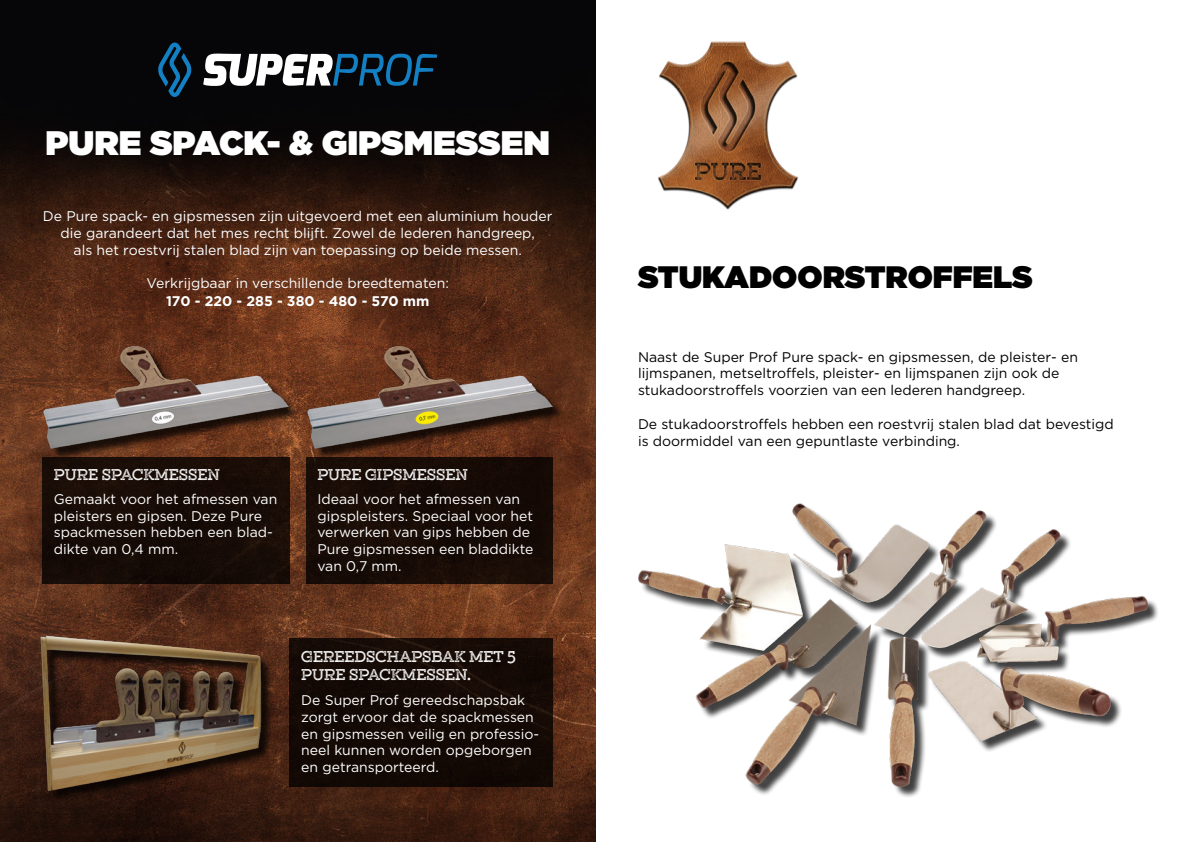
<style>
.page{position:relative;width:1191px;height:842px;background:#fff}
.page>*{position:absolute;margin:0;border:0;box-sizing:border-box;transform-origin:0 0}
.t1{font:900 34px "Gotham";color:#fff}
.t2{font:900 31px "Gotham";color:#000}
.t3{font:14px/16.8px "Gotham";color:#fff}
.t4{font:14px/16.8px "Gotham";color:#000}
.t5{font:700 14px/18px "Gist X Upr";color:#fff}
.t6{font:700 14px "Gotham";color:#fff}
</style>
<div class="page">
<img style="left:0;top:0;width:595px;height:842px">
<svg style="left:203px;top:54px;width:234px;height:33px"></svg>
<svg style="left:158px;top:43px;width:34px;height:54px;background:#0a304a"></svg>
<div style="left:46px;top:349px;width:254px;height:111px;background:#000;opacity:.75"></div>
<img style="left:37px;top:268px;width:256px;height:256px">
<div style="left:310px;top:349px;width:254px;height:111px;background:#000;opacity:.75"></div>
<img style="left:301px;top:268px;width:256px;height:256px">
<img style="left:14px;top:624px;width:270px;height:181px">
<div style="left:43px;top:457px;width:246px;height:127px;background:#180c06"></div>
<div style="left:306px;top:457px;width:247px;height:127px;background:#170b06"></div>
<div style="left:289px;top:638px;width:264px;height:148px;background:#140905"></div>
<img style="left:638px;top:503px;width:514px;height:288px">
<img style="left:658px;top:41px;width:140px;height:169px">
<h1 class="t1" style="left:46px;top:118px;width:506px">PURE SPACK- &amp; GIPSMESSEN</h1>
<p class="t3" style="left:43px;top:207px;width:511px;text-align:center">De Pure spack- en gipsmessen zijn uitgevoerd met een aluminium houder die garandeert dat het mes recht blijft. Zowel de lederen handgreep,<br>als het roestvrij stalen blad zijn van toepassing op beide messen.</p>
<p class="t3" style="left:147px;top:275px;width:304px">Verkrijgbaar in verschillende breedtematen:</p>
<p class="t6" style="left:166px;top:292px;width:265px">170 - 220 - 285 - 380 - 480 - 570 mm</p>
<p class="t5" style="left:54px;top:466px;width:167px">PURE SPACKMESSEN</p>
<p class="t5" style="left:317px;top:466px;width:152px">PURE GIPSMESSEN</p>
<p class="t3" style="left:54px;top:490px;width:225px">Gemaakt voor het afmessen van pleisters en gipsen. Deze Pure spackmessen hebben een blad&shy;dikte van 0,4 mm.</p>
<p class="t3" style="left:317px;top:490px;width:217px">Ideaal voor het afmessen van gipspleisters. Speciaal voor het verwerken van gips hebben de<br>Pure gipsmessen een bladdikte van 0,7 mm.</p>
<p class="t5" style="left:301px;top:648px;width:216px">GEREEDSCHAPSBAK MET 5<br>PURE SPACKMESSEN.</p>
<p class="t3" style="left:301px;top:691px;width:239px">De Super Prof gereedschapsbak zorgt ervoor dat de spackmessen en gipsmessen veilig en professio&shy;neel kunnen worden opgeborgen en getransporteerd.</p>
<h2 class="t2" style="left:638px;top:255px;width:396px">STUKADOORSTROFFELS</h2>
<p class="t4" style="left:638px;top:348px;width:441px">Naast de Super Prof Pure spack- en gipsmessen, de pleister- en lijmspanen, metseltroffels, pleister- en lijmspanen zijn ook de stukadoorstroffels voorzien van een lederen handgreep.</p>
<p class="t4" style="left:638px;top:415px;width:477px">De stukadoorstroffels hebben een roestvrij stalen blad dat bevestigd is doormiddel van een gepuntlaste verbinding.</p>
</div>
